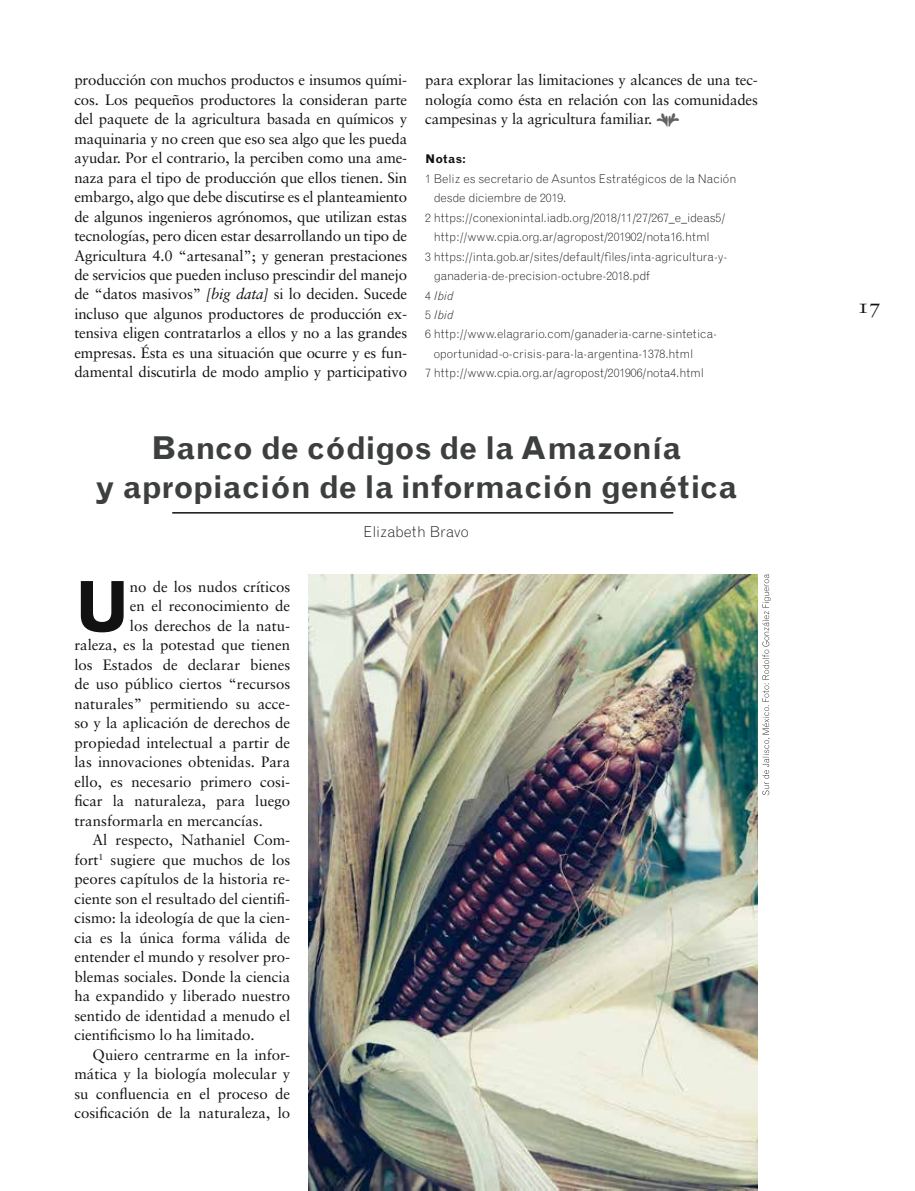
<style>
.page{position:relative;width:915px;height:1191px;background:#fff}
.page>*{position:absolute;margin:0;border:0;box-sizing:border-box;transform-origin:0 0}
.t1{font:700 69px "Grotesque";color:#121212}
.t2{font:700 31.5px/39px "Grotesque";letter-spacing:-.005em;color:#3d3f3f;text-align:center}
.t3{font:21px "Sabon Roman SC";color:#121212}
.t4{font:15px/19.5px "Sabon";color:#121212;text-align:justify}
.t5{font:300 15px "Grotesque";color:#121212}
.t6{font:300 12px "Grotesque";letter-spacing:-.005em;color:#121212}
.t7{font:italic 300 12px "Grotesque";color:#121212}
.t8{font:700 12px "Grotesque";letter-spacing:.02em;color:#121212}
.s1{font-family:"Sabon Italic Os F"}
.s2{color:#606362}
.s3{font-style:normal}
</style>
<div class="page">
<hr style="left:172px;top:512px;width:501px;height:1px;background:#121212">
<img style="left:308px;top:574px;width:449px;height:617px">
<svg style="left:762px;top:574px;width:8px;height:221px"></svg>
<p class="t4" style="left:74px;top:70px;width:334px">producción con muchos productos e insumos quími&shy;cos. Los pequeños productores la consideran parte del paquete de la agricultura basada en químicos y maquinaria y no creen que eso sea algo que les pueda ayudar. Por el contrario, la perciben como una ame&shy;naza para el tipo de producción que ellos tienen. Sin embargo, algo que debe discutirse es el planteamiento de algunos ingenieros agrónomos, que utilizan estas tecnologías, pero dicen estar desarrollando un tipo de Agricultura 4.0 “artesanal”; y generan prestaciones de servicios que pueden incluso prescindir del manejo de “datos masivos” <span class="s1">[big data]</span> si lo deciden. Sucede incluso que algunos productores de producción ex&shy;tensiva eligen contratarlos a ellos y no a las grandes empresas. Ésta es una situación que ocurre y es fun&shy;damental discutirla de modo amplio y participativo</p>
<p class="t4" style="left:425px;top:70px;width:334px">para explorar las limitaciones y alcances de una tec&shy;nología como ésta en relación con las comunidades campesinas y la agricultura familiar. <span class="s2">●</span></p>
<p class="t8" style="left:425px;top:152px;width:42px">Notas:</p>
<p class="t6" style="left:425px;top:171px;width:313px">1 Beliz es secretario de Asuntos Estratégicos de la Nación</p>
<p class="t6" style="left:433px;top:190px;width:134px">desde diciembre de 2019.</p>
<p class="t6" style="left:425px;top:210px;width:301px">2 https://conexionintal.iadb.org/2018/11/27/267_e_ideas5/</p>
<p class="t6" style="left:433px;top:229px;width:277px">http://www.cpia.org.ar/agropost/201902/nota16.html</p>
<p class="t6" style="left:425px;top:249px;width:304px">3 https://inta.gob.ar/sites/default/files/inta-agricultura-y-</p>
<p class="t6" style="left:433px;top:268px;width:218px">ganaderia-de-precision-octubre-2018.pdf</p>
<p class="t7" style="left:425px;top:288px;width:30px"><span class="s3">4</span> Ibid</p>
<p class="t7" style="left:425px;top:307px;width:30px"><span class="s3">5</span> Ibid</p>
<p class="t6" style="left:425px;top:327px;width:293px">6 http://www.elagrario.com/ganaderia-carne-sintetica-</p>
<p class="t6" style="left:433px;top:346px;width:261px">oportunidad-o-crisis-para-la-argentina-1378.html</p>
<p class="t6" style="left:425px;top:366px;width:280px">7 http://www.cpia.org.ar/agropost/201906/nota4.html</p>
<h2 class="t2" style="left:95px;top:429px;width:643px">Banco de códigos de la Amazonía<br>y apropiación de la información genética</h2>
<p class="t5" style="left:363px;top:523px;width:107px">Elizabeth Bravo</p>
<h1 class="t1" style="left:74px;top:566px;width:57px">U</h1>
<p class="t4" style="left:130px;top:577px;width:162px">no de los nudos críticos</p>
<p class="t4" style="left:130px;top:596px;width:162px">en el reconocimiento de</p>
<p class="t4" style="left:130px;top:615px;width:162px">los derechos de la natu-</p>
<p class="t4" style="left:74px;top:635px;width:217px">raleza, es la potestad que tienen</p>
<p class="t4" style="left:74px;top:654px;width:217px">los Estados de declarar bienes</p>
<p class="t4" style="left:74px;top:674px;width:217px">de uso público ciertos “recursos</p>
<p class="t4" style="left:74px;top:693px;width:217px">naturales” permitiendo su acce-</p>
<p class="t4" style="left:74px;top:713px;width:217px">so y la aplicación de derechos de</p>
<p class="t4" style="left:74px;top:732px;width:217px">propiedad intelectual a partir de</p>
<p class="t4" style="left:74px;top:752px;width:217px">las innovaciones obtenidas. Para</p>
<p class="t4" style="left:74px;top:771px;width:217px">ello, es necesario primero cosi-</p>
<p class="t4" style="left:74px;top:791px;width:217px">ficar la naturaleza, para luego</p>
<p class="t4" style="left:74px;top:810px;width:190px">transformarla en mercancías.</p>
<p class="t4" style="left:92px;top:830px;width:199px">Al respecto, Nathaniel Com-</p>
<p class="t4" style="left:74px;top:849px;width:217px">fort<sup>1</sup> sugiere que muchos de los</p>
<p class="t4" style="left:74px;top:869px;width:217px">peores capítulos de la historia re-</p>
<p class="t4" style="left:74px;top:888px;width:217px">ciente son el resultado del cientifi-</p>
<p class="t4" style="left:74px;top:908px;width:217px">cismo: la ideología de que la cien-</p>
<p class="t4" style="left:74px;top:927px;width:217px">cia es la única forma válida de</p>
<p class="t4" style="left:74px;top:947px;width:217px">entender el mundo y resolver pro-</p>
<p class="t4" style="left:74px;top:966px;width:217px">blemas sociales. Donde la ciencia</p>
<p class="t4" style="left:74px;top:986px;width:217px">ha expandido y liberado nuestro</p>
<p class="t4" style="left:74px;top:1005px;width:217px">sentido de identidad a menudo el</p>
<p class="t4" style="left:74px;top:1025px;width:182px">cientificismo lo ha limitado.</p>
<p class="t4" style="left:92px;top:1044px;width:199px">Quiero centrarme en la infor-</p>
<p class="t4" style="left:74px;top:1064px;width:217px">mática y la biología molecular y</p>
<p class="t4" style="left:74px;top:1083px;width:217px">su confluencia en el proceso de</p>
<p class="t4" style="left:74px;top:1103px;width:217px">cosificación de la naturaleza, lo</p>
<h3 class="t3" style="left:857px;top:293px;width:25px">17</h3>
</div>
